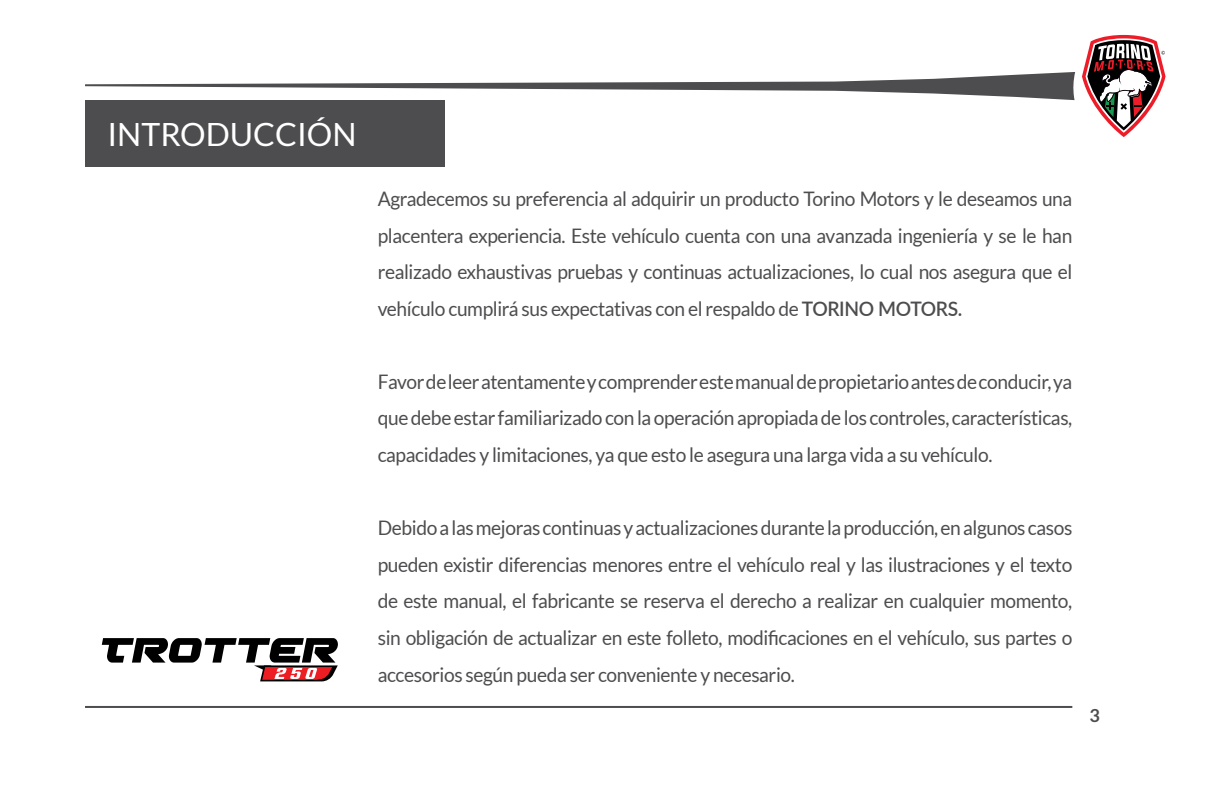
<style>
.page{position:relative;width:1224px;height:792px;background:#fff}
.page>*{position:absolute;margin:0;border:0;box-sizing:border-box;transform-origin:0 0}
.t1{font:32px "Lato";color:#fff}
.t2{font:20px/36.6px "Lato";letter-spacing:-.02em;color:#4d4d4f;text-align:justify;scale:.96 1}
.t3{font:700 18px "Lato";color:#4d4d4f}
.s1{font-weight:600}
</style>
<div class="page">
<svg style="left:1082px;top:35px;width:84px;height:102px"></svg>
<hr style="left:85px;top:706px;width:987px;height:2px;background:#4d4d4f">
<svg style="left:85px;top:72px;width:990px;height:28px"></svg>
<div style="left:85px;top:100px;width:359px;height:66px;background:#4d4d4f"></div>
<svg style="left:102px;top:638px;width:236px;height:43px"></svg>
<h1 class="t1" style="left:107px;top:117px;width:251px">INTRODUCCIÓN</h1>
<p class="t2" style="left:378px;top:180px;width:725px">Agradecemos su preferencia al adquirir un producto Torino Motors y le deseamos una placentera experiencia. Este vehículo cuenta con una avanzada ingeniería y se le han realizado exhaustivas pruebas y continuas actualizaciones, lo cual nos asegura que el vehículo cumplirá sus expectativas con el respaldo de <span class="s1">TORINO MOTORS.</span></p>
<p class="t2" style="left:378px;top:363px;width:725px">Favor de leer atentamente y comprender este manual de propietario antes de conducir, ya que debe estar familiarizado con la operación apropiada de los controles, características, capacidades y limitaciones, ya que esto le asegura una larga vida a su vehículo.</p>
<p class="t2" style="left:378px;top:510px;width:725px">Debido a las mejoras continuas y actualizaciones durante la producción, en algunos casos pueden existir diferencias menores entre el vehículo real y las ilustraciones y el texto de este manual, el fabricante se reserva el derecho a realizar en cualquier momento, sin obligación de actualizar en este folleto, modificaciones en el vehículo, sus partes o accesorios según pueda ser conveniente y necesario.</p>
<p class="t3" style="left:1089px;top:706px;width:12px">3</p>
</div>
